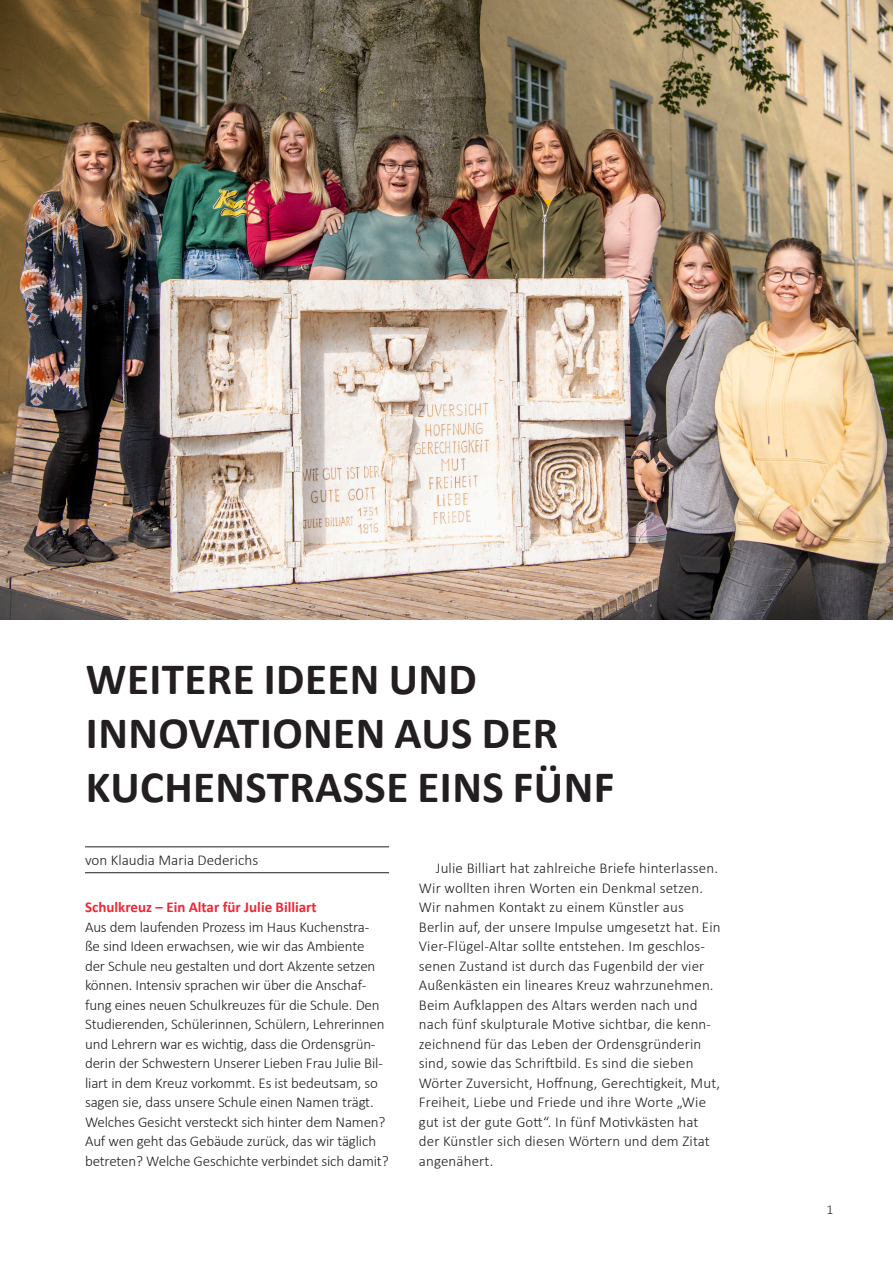
<style>
.page{position:relative;width:893px;height:1263px;background:#fff}
.page>*{position:absolute;margin:0;border:0;box-sizing:border-box;transform-origin:0 0}
.Adressen_und_Termine{font:700 45px "Calibri";letter-spacing:.01em;color:#231f20}
.Fließtext_1_Spalte_e{font:300 15px/19.5px "Calibri";letter-spacing:-.005em;color:#231f20}
.Fließtext_1_Spalte_e-2{font:700 15px "Calibri";color:#ee2834}
.Fließtrext_1_Spalte{font:300 15px "Calibri";color:#231f20}
.t1{font:300 13.5px "Calibri";color:#231f20}
</style>
<div class="page">
<hr style="left:85px;top:872px;width:304px;height:1px;background:#231f20">
<hr style="left:85px;top:846px;width:304px;height:1px;background:#231f20">
<img style="left:0;top:0;width:893px;height:620px">
<p class="Adressen_und_Termine" style="left:86px;top:647px;width:392px">WEITERE IDEEN UND</p>
<p class="Adressen_und_Termine" style="left:86px;top:701px;width:474px">INNOVATIONEN AUS DER</p>
<p class="Adressen_und_Termine" style="left:86px;top:755px;width:530px">KUCHENSTRASSE EINS FÜNF</p>
<p class="Fließtrext_1_Spalte" style="left:85px;top:850px;width:175px">von Klaudia Maria Dederichs</p>
<p class="Fließtext_1_Spalte_e-2" style="left:85px;top:896px;width:233px">Schulkreuz – Ein Altar für Julie Billiart</p>
<p class="Fließtext_1_Spalte_e" style="left:85px;top:917px;width:305px">Aus dem laufenden Prozess im Haus Kuchenstra-<br>ße sind Ideen erwachsen, wie wir das Ambiente<br>der Schule neu gestalten und dort Akzente setzen können. Intensiv sprachen wir über die Anschaf&shy;fung eines neuen Schulkreuzes für die Schule. Den Studierenden, Schülerinnen, Schülern, Lehrerinnen und Lehrern war es wichtig, dass die Ordensgrün&shy;derin der Schwestern Unserer Lieben Frau Julie Bil&shy;liart in dem Kreuz vorkommt. Es ist bedeutsam, so sagen sie, dass unsere Schule einen Namen trägt.<br>Welches Gesicht versteckt sich hinter dem Namen?<br>Auf wen geht das Gebäude zurück, das wir täglich betreten? Welche Geschichte verbindet sich damit?</p>
<p class="Fließtext_1_Spalte_e" style="left:419px;top:858px;width:303px;text-indent:17px">Julie Billiart hat zahlreiche Briefe hinterlassen.<br>Wir wollten ihren Worten ein Denkmal setzen.<br>Wir nahmen Kontakt zu einem Künstler aus Berlin auf, der unsere Impulse umgesetzt hat. Ein Vier-Flügel-Altar sollte entstehen. Im geschlos&shy;senen Zustand ist durch das Fugenbild der vier Außenkästen ein lineares Kreuz wahrzunehmen.<br>Beim Aufklappen des Altars werden nach und nach fünf skulpturale Motive sichtbar, die kenn&shy;zeichnend für das Leben der Ordensgründerin sind, sowie das Schriftbild. Es sind die sieben Wörter Zuversicht, Hoffnung, Gerechtigkeit, Mut, Freiheit, Liebe und Friede und ihre Worte „Wie gut ist der gute Gott“. In fünf Motivkästen hat der Künstler sich diesen Wörtern und dem Zitat angenähert.</p>
<p class="t1" style="left:827px;top:1201px;width:8px">1</p>
</div>
